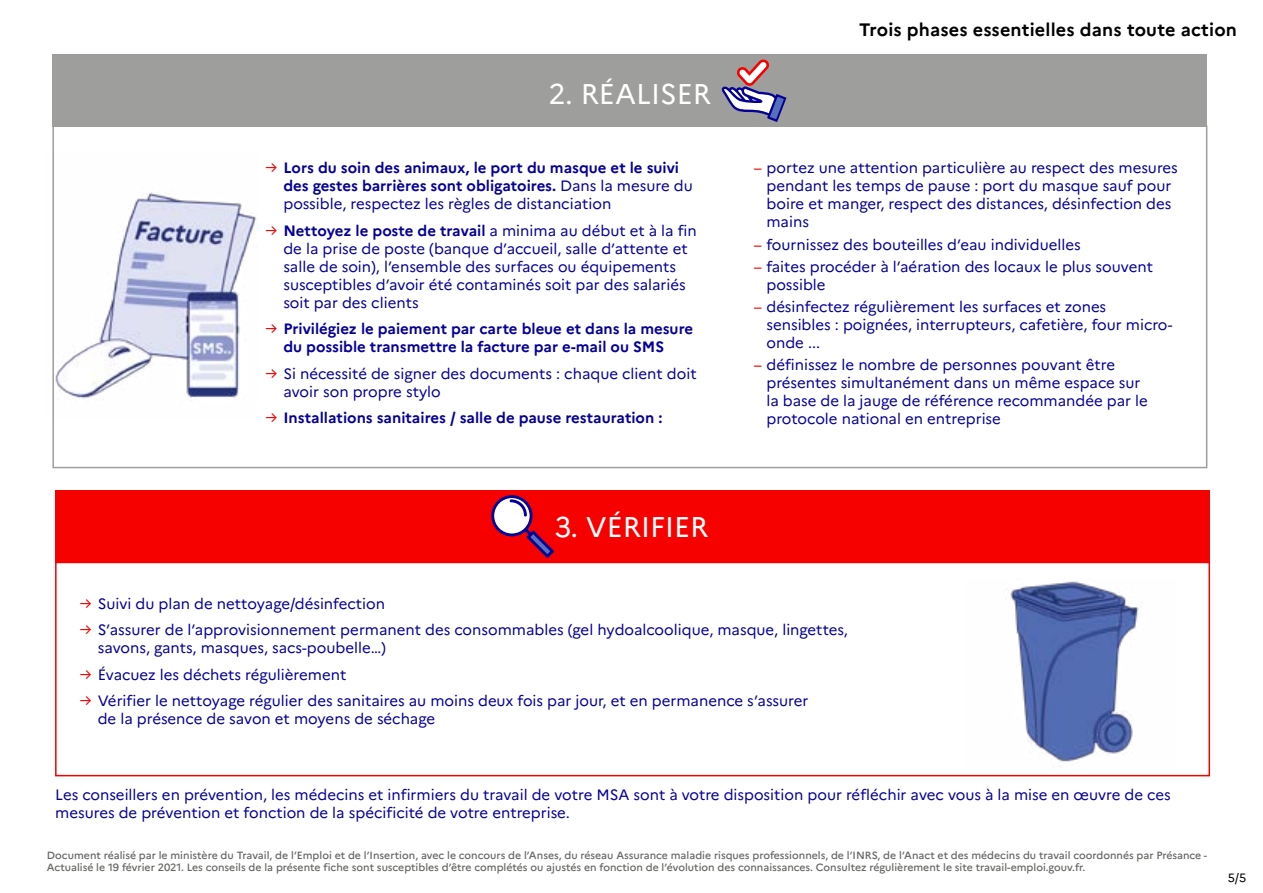
<style>
.page{position:relative;width:1263px;height:893px;background:#fff}
.page>*{position:absolute;margin:0;border:0;box-sizing:border-box;transform-origin:0 0}
.t1{font:28.5px "Marianne";color:#fff}
.t2{font:700 18px "Marianne";letter-spacing:.01em;color:#000}
.t3{font:15px/18px "Marianne";color:#050096}
.t4{font:700 15px/18px "Marianne";color:#050096}
.t5{font:12px "Marianne";color:#000}
.t6{font:500 10.5px/12.6px "Marianne";color:#656563}
.s1{font-weight:400;color:#f70000}
.s2{font-weight:400}
.s3{color:#f70000}
.s4{font-weight:700}
</style>
<div class="page">
<div style="left:52px;top:54px;width:1155px;height:72px;background:#9e9e9c"></div>
<div style="left:52px;top:125px;width:1155px;height:343px;border:2px solid #9e9e9c"></div>
<div style="left:55px;top:490px;width:1155px;height:72px;background:#f70000"></div>
<div style="left:55px;top:562px;width:1155px;height:214px;border:2px solid #f70000"></div>
<svg style="left:491px;top:496px;width:63px;height:62px"></svg>
<svg style="left:721px;top:59px;width:65px;height:63px"></svg>
<img style="left:52px;top:153px;width:204px;height:266px">
<img style="left:1005px;top:581px;width:134px;height:181px">
<h1 class="t1" style="left:548px;top:76px;width:164px">2. RÉALISER</h1>
<p class="t4" style="left:283px;top:159px;width:411px;text-indent:-18px"><span class="s1">→</span> Lors du soin des animaux, le port du masque et le suivi des gestes barrières sont obligatoires. <span class="s2">Dans la mesure du possible, respectez les règles de distanciation</span></p>
<p class="t3" style="left:283px;top:221px;width:415px;text-indent:-18px"><span class="s3">→</span> <span class="s4">Nettoyez le poste de travail</span> a minima au début et à la fin de la prise de poste (banque d’accueil, salle d’attente et salle de soin), l’ensemble des surfaces ou équipements susceptibles d’avoir été contaminés soit par des salariés soit par des clients</p>
<p class="t4" style="left:283px;top:320px;width:411px;text-indent:-18px"><span class="s1">→</span> Privilégiez le paiement par carte bleue et dans la mesure du possible transmettre la facture par e-mail ou SMS</p>
<p class="t3" style="left:283px;top:364px;width:415px;text-indent:-18px"><span class="s3">→</span> Si nécessité de signer des documents : chaque client doit avoir son propre stylo</p>
<p class="t4" style="left:265px;top:409px;width:399px"><span class="s1">→</span> Installations sanitaires / salle de pause restauration :</p>
<h1 class="t1" style="left:555px;top:510px;width:155px">3. VÉRIFIER</h1>
<p class="t2" style="left:859px;top:18px;width:379px">Trois phases essentielles dans toute action</p>
<p class="t3" style="left:766px;top:159px;width:413px;text-indent:-13px"><span class="s3">–</span> portez une attention particulière au respect des mesures pendant les temps de pause : port du masque sauf pour boire et manger, respect des distances, désinfection des mains</p>
<p class="t3" style="left:754px;top:235px;width:329px"><span class="s3">–</span> fournissez des bouteilles d’eau individuelles</p>
<p class="t3" style="left:766px;top:257px;width:388px;text-indent:-13px"><span class="s3">–</span> faites procéder à l’aération des locaux le plus souvent possible</p>
<p class="t3" style="left:766px;top:298px;width:408px;text-indent:-13px"><span class="s3">–</span> désinfectez régulièrement les surfaces et zones sensibles : poignées, interrupteurs, cafetière, four micro&shy;onde ...</p>
<p class="t3" style="left:766px;top:356px;width:383px;text-indent:-13px"><span class="s3">–</span> définissez le nombre de personnes pouvant être présentes simultanément dans un même espace sur la base de la jauge de référence recommandée par le protocole national en entreprise</p>
<p class="t3" style="left:80px;top:595px;width:307px"><span class="s3">→</span> Suivi du plan de nettoyage/désinfection</p>
<p class="t3" style="left:98px;top:621px;width:752px;text-indent:-18px"><span class="s3">→</span> S’assurer de l’approvisionnement permanent des consommables (gel hydoalcoolique, masque, lingettes, savons, gants, masques, sacs-poubelle…)</p>
<p class="t3" style="left:80px;top:666px;width:268px"><span class="s3">→</span> Évacuez les déchets régulièrement</p>
<p class="t3" style="left:98px;top:692px;width:712px;text-indent:-18px"><span class="s3">→</span> Vérifier le nettoyage régulier des sanitaires au moins deux fois par jour, et en permanence s’assurer de la présence de savon et moyens de séchage</p>
<p class="t3" style="left:55px;top:785px;width:1117px">Les conseillers en prévention, les médecins et infirmiers du travail de votre MSA sont à votre disposition pour réfléchir avec vous à la mise en œuvre de ces mesures de prévention et fonction de la spécificité de votre entreprise.</p>
<p class="t6" style="left:47px;top:848px;width:1162px">Document réalisé par le ministère du Travail, de l’Emploi et de l’Insertion, avec le concours de l’Anses, du réseau Assurance maladie risques professionnels, de l’INRS, de l’Anact et des médecins du travail coordonnés par Présance -<br>Actualisé le 19 février 2021. Les conseils de la présente fiche sont susceptibles d’être complétés ou ajustés en fonction de l’évolution des connaissances. Consultez régulièrement le site travail-emploi.gouv.fr.</p>
<p class="t5" style="left:1228px;top:870px;width:20px">5/5</p>
</div>
